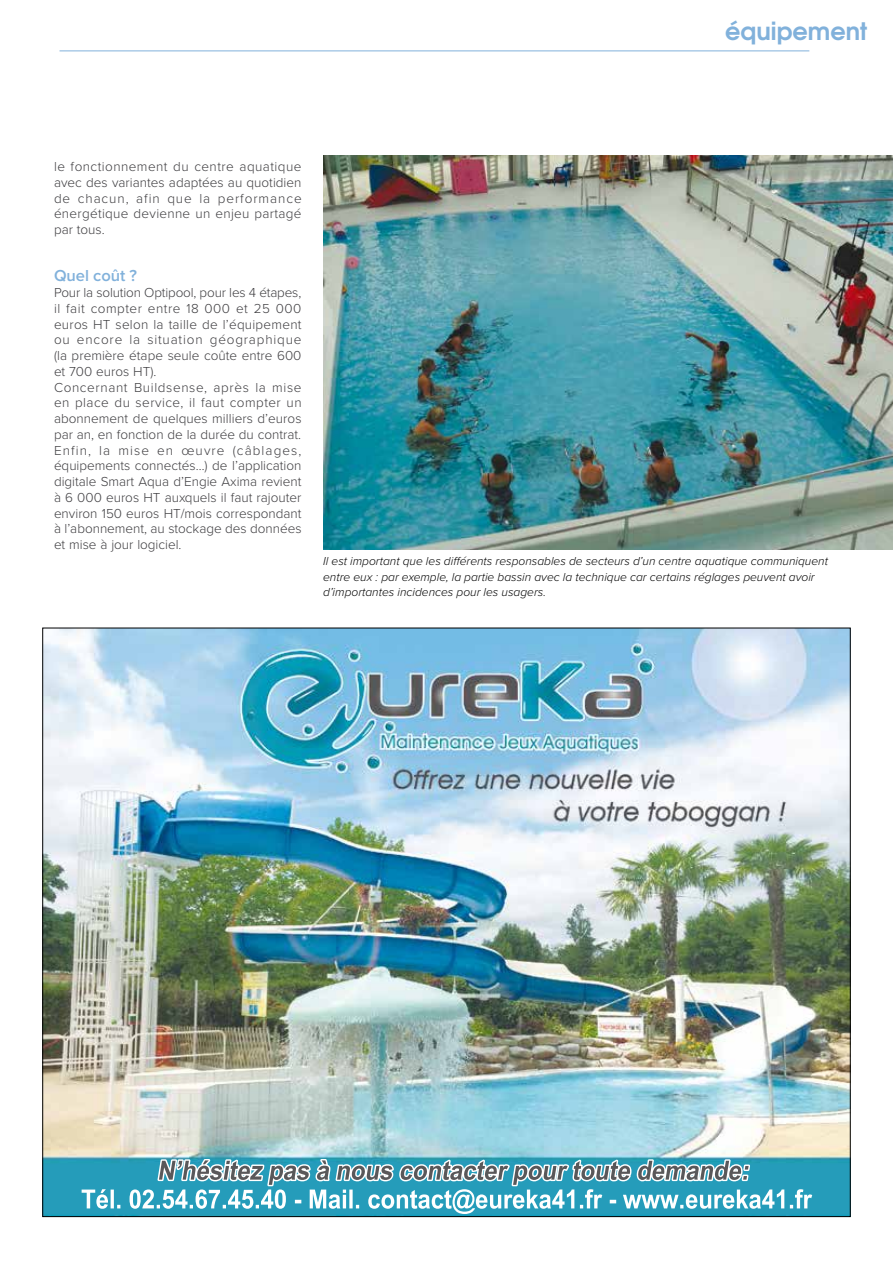
<style>
.page{position:relative;width:893px;height:1263px;background:#fff}
.page>*{position:absolute;margin:0;border:0;box-sizing:border-box;transform-origin:0 0}
.t1{font:700 24px "Te X Gyre Adventor";color:#81b1db}
.t2{font:600 16.5px "Proxima Nova";color:#81b1db}
.t3{font:300 13.5px/15.8px "Proxima Nova";color:#3e3d40;text-align:justify}
.t4{font:italic 300 12px/15.8px "Proxima Nova";color:#000}
</style>
<div class="page">
<hr style="left:60px;top:51px;width:749px;height:1px;background:#81b1db">
<img style="left:45px;top:630px;width:803px;height:585px">
<img style="left:181px;top:1159px;width:149px;height:22px">
<img style="left:159px;top:1160px;width:570px;height:20px">
<img style="left:323px;top:155px;width:570px;height:394px">
<h1 class="t1" style="left:725px;top:10px;width:144px">équipement</h1>
<p class="t3" style="left:54px;top:158px;width:249px">le fonctionnement du centre aquatique avec des variantes adaptées au quotidien de chacun, afin que la performance énergétique devienne un enjeu partagé par tous.</p>
<p class="t2" style="left:54px;top:263px;width:85px">Quel coût ?</p>
<p class="t3" style="left:54px;top:284px;width:249px;text-align:left">Pour la solution Optipool, pour les 4 étapes, il fait compter entre 18 000 et 25 000 euros HT selon la taille de l’équipement ou encore la situation géographique (la première étape seule coûte entre 600 et 700 euros HT).<br>Concernant Buildsense, après la mise en place du service, il faut compter un abonnement de quelques milliers d’euros par an, en fonction de la durée du contrat.<br>Enfin, la mise en œuvre (câblages, équipements connectés…) de l’application digitale Smart Aqua d’Engie Axima revient à 6 000 euros HT auxquels il faut rajouter environ 150 euros HT/mois correspondant à l’abonnement, au stockage des données et mise à jour logiciel.</p>
<p class="t4" style="left:323px;top:552px;width:506px">Il est important que les différents responsables de secteurs d’un centre aquatique communiquent entre eux : par exemple, la partie bassin avec la technique car certains réglages peuvent avoir d’importantes incidences pour les usagers.</p>
</div>
